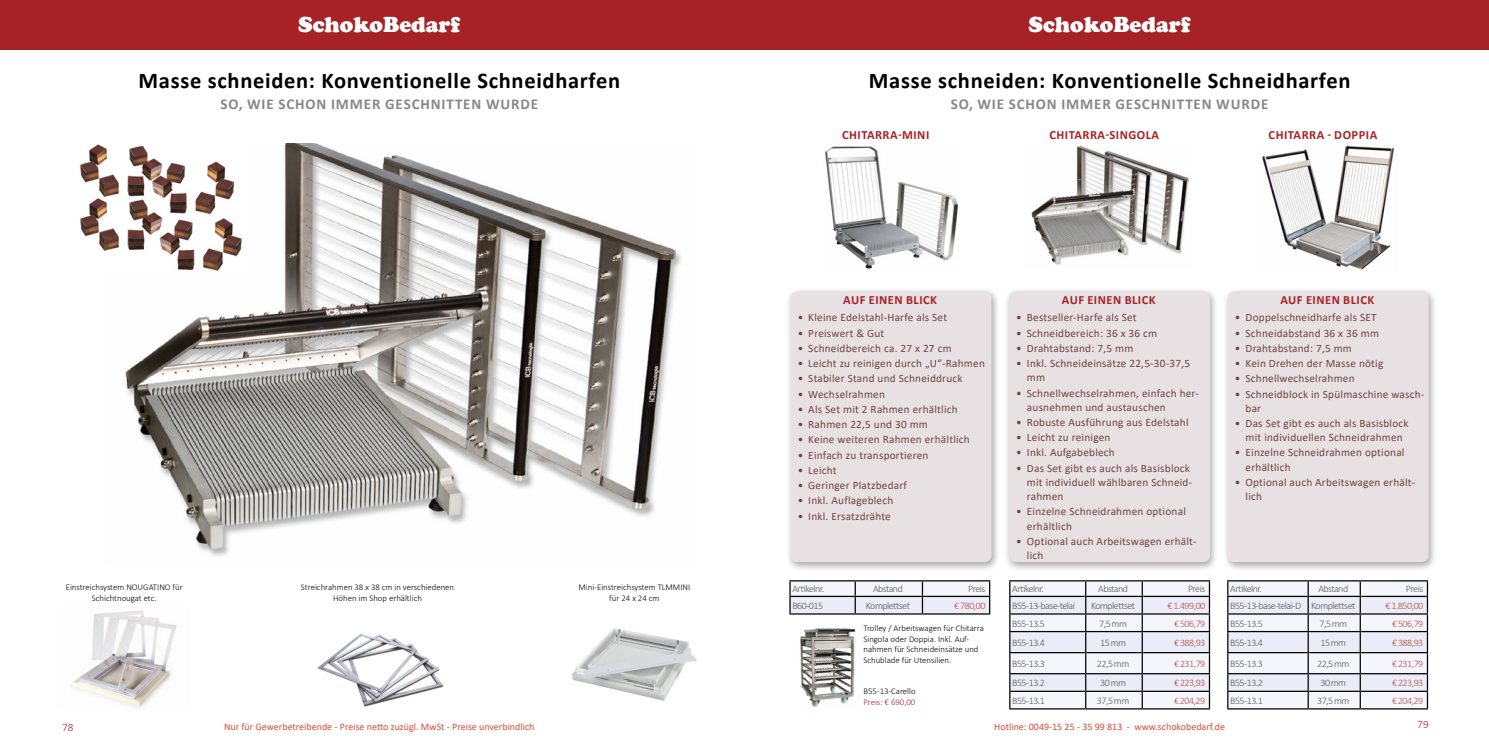
<style>
.page{position:relative;width:1489px;height:745px;background:#fff}
.page>*{position:absolute;margin:0;border:0;box-sizing:border-box;transform-origin:0 0}
.t1{font:700 22.5px "Calibri";letter-spacing:.03em;color:#000}
.t2{font:900 22.5px "Cooper";color:#fff}
.t3{font:700 15px "Calibri";letter-spacing:.06em;color:#878787}
.t4{font:700 12.5px "Calibri";letter-spacing:.04em;color:#a62227}
.t5{font:11.25px/14.1px "Calibri";letter-spacing:.02em;color:#6f453e}
.t6{font:300 11.25px "Calibri";color:#a62227}
.t7{font:300 10px "Calibri";letter-spacing:-.05em;color:#575756}
.t8{font:10px "Calibri";color:#d74f38}
.t9{font:300 10px "Calibri";letter-spacing:-.05em;color:#b74d45}
.t10{font:300 8.75px/10.5px "Calibri";color:#000;text-align:center}
.t11{font:300 8.75px "Calibri";color:#a62227}
</style>
<div class="page">
<div style="left:0;top:0;width:744px;height:50px;background:#a62227"></div>
<div style="left:744px;top:0;width:744px;height:50px;background:#a62227"></div>
<img style="left:125px;top:144px;width:556px;height:412px">
<div style="left:785px;top:287px;width:215px;height:285px;background:#000;opacity:.35"></div>
<div style="left:790px;top:291px;width:201px;height:270px;background:#e8e1e4;border-radius:7px"></div>
<div style="left:1003px;top:287px;width:215px;height:285px;background:#000;opacity:.35"></div>
<div style="left:1009px;top:291px;width:200px;height:270px;background:#e8e1e4;border-radius:7px"></div>
<div style="left:1222px;top:287px;width:215px;height:285px;background:#000;opacity:.35"></div>
<div style="left:1227px;top:291px;width:201px;height:270px;background:#e8e1e4;border-radius:7px"></div>
<img style="left:825px;top:146px;width:134px;height:123px">
<img style="left:1262px;top:145px;width:133px;height:125px">
<img style="left:1031px;top:145px;width:159px;height:120px">
<svg style="left:789px;top:580px;width:201px;height:33px"></svg>
<hr style="left:789px;top:613px;width:66px;height:1px;background:#000">
<hr style="left:855px;top:613px;width:67px;height:1px;background:#000">
<hr style="left:922px;top:613px;width:68px;height:1px;background:#000">
<svg style="left:1009px;top:580px;width:200px;height:127px"></svg>
<hr style="left:1009px;top:707px;width:76px;height:2px;background:#000">
<hr style="left:1085px;top:707px;width:57px;height:2px;background:#000">
<hr style="left:1142px;top:707px;width:67px;height:2px;background:#000">
<svg style="left:1227px;top:580px;width:200px;height:127px"></svg>
<hr style="left:1227px;top:707px;width:80px;height:2px;background:#000">
<hr style="left:1307px;top:707px;width:53px;height:2px;background:#000">
<hr style="left:1360px;top:707px;width:67px;height:2px;background:#000">
<img style="left:71px;top:610px;width:106px;height:98px">
<img style="left:572px;top:628px;width:125px;height:72px">
<img style="left:79px;top:144px;width:169px;height:128px">
<img style="left:317px;top:633px;width:126px;height:73px">
<img style="left:800px;top:628px;width:56px;height:79px">
<h1 class="t2" style="left:298px;top:12px;width:164px">SchokoBedarf</h1>
<h1 class="t2" style="left:1028px;top:12px;width:164px">SchokoBedarf</h1>
<h1 class="t1" style="left:139px;top:64px;width:483px">Masse schneiden: Konventionelle Schneidharfen</h1>
<h2 class="t3" style="left:220px;top:94px;width:319px">SO, WIE SCHON IMMER GESCHNITTEN WURDE</h2>
<h1 class="t1" style="left:868px;top:64px;width:483px">Masse schneiden: Konventionelle Schneidharfen</h1>
<h2 class="t3" style="left:950px;top:94px;width:319px">SO, WIE SCHON IMMER GESCHNITTEN WURDE</h2>
<p class="t4" style="left:842px;top:126px;width:89px">CHITARRA-MINI</p>
<p class="t4" style="left:1049px;top:126px;width:111px">CHITARRA-SINGOLA</p>
<p class="t4" style="left:1268px;top:126px;width:110px">CHITARRA - DOPPIA</p>
<p class="t4" style="left:843px;top:291px;width:95px">AUF EINEN BLICK</p>
<p class="t5" style="left:797px;top:310px;width:151px">• Kleine Edelstahl-Harfe als Set</p>
<p class="t5" style="left:797px;top:325px;width:88px">• Preiswert &amp; Gut</p>
<p class="t5" style="left:797px;top:340px;width:155px">• Schneidbereich ca. 27 x 27 cm</p>
<p class="t5" style="left:797px;top:356px;width:189px">• Leicht zu reinigen durch „U“-Rahmen</p>
<p class="t5" style="left:797px;top:371px;width:166px">• Stabiler Stand und Schneiddruck</p>
<p class="t5" style="left:797px;top:386px;width:89px">• Wechselrahmen</p>
<p class="t5" style="left:797px;top:401px;width:161px">• Als Set mit 2 Rahmen erhältlich</p>
<p class="t5" style="left:797px;top:416px;width:132px">• Rahmen 22,5 und 30 mm</p>
<p class="t5" style="left:797px;top:432px;width:174px">• Keine weiteren Rahmen erhältlich</p>
<p class="t5" style="left:797px;top:447px;width:132px">• Einfach zu transportieren</p>
<p class="t5" style="left:797px;top:462px;width:40px">• Leicht</p>
<p class="t5" style="left:797px;top:477px;width:111px">• Geringer Platzbedarf</p>
<p class="t5" style="left:797px;top:493px;width:97px">• Inkl. Auflageblech</p>
<p class="t5" style="left:797px;top:508px;width:95px">• Inkl. Ersatzdrähte</p>
<p class="t4" style="left:1061px;top:291px;width:95px">AUF EINEN BLICK</p>
<p class="t5" style="left:1016px;top:310px;width:122px">• Bestseller-Harfe als Set</p>
<p class="t5" style="left:1016px;top:325px;width:142px">• Schneidbereich: 36 x 36 cm</p>
<p class="t5" style="left:1016px;top:340px;width:118px">• Drahtabstand: 7,5 mm</p>
<p class="t5" style="left:1026px;top:356px;width:165px;text-indent:-11px">• Inkl. Schneideinsätze 22,5-30-37,5 mm</p>
<p class="t5" style="left:1026px;top:385px;width:173px;text-indent:-11px">• Schnellwechselrahmen, einfach her&shy;ausnehmen und austauschen</p>
<p class="t5" style="left:1016px;top:414px;width:174px">• Robuste Ausführung aus Edelstahl</p>
<p class="t5" style="left:1016px;top:430px;width:96px">• Leicht zu reinigen</p>
<p class="t5" style="left:1016px;top:445px;width:100px">• Inkl. Aufgabeblech</p>
<p class="t5" style="left:1026px;top:460px;width:167px;text-indent:-11px">• Das Set gibt es auch als Basisblock mit individuell wählbaren Schneid&shy;rahmen</p>
<p class="t5" style="left:1026px;top:504px;width:160px;text-indent:-11px">• Einzelne Schneidrahmen optional erhältlich</p>
<p class="t5" style="left:1026px;top:533px;width:171px;text-indent:-11px">• Optional auch Arbeitswagen erhält&shy;lich</p>
<p class="t4" style="left:1280px;top:291px;width:95px">AUF EINEN BLICK</p>
<p class="t5" style="left:1234px;top:310px;width:143px">• Doppelschneidharfe als SET</p>
<p class="t5" style="left:1234px;top:325px;width:146px">• Schneidabstand 36 x 36 mm</p>
<p class="t5" style="left:1234px;top:340px;width:118px">• Drahtabstand: 7,5 mm</p>
<p class="t5" style="left:1234px;top:356px;width:150px">• Kein Drehen der Masse nötig</p>
<p class="t5" style="left:1234px;top:371px;width:121px">• Schnellwechselrahmen</p>
<p class="t5" style="left:1245px;top:386px;width:180px;text-indent:-11px">• Schneidblock in Spülmaschine wasch&shy;bar</p>
<p class="t5" style="left:1234px;top:415px;width:175px;text-align:center">• Das Set gibt es auch als Basisblock mit individuellen Schneidrahmen</p>
<p class="t5" style="left:1245px;top:445px;width:160px;text-indent:-11px">• Einzelne Schneidrahmen optional erhältlich</p>
<p class="t5" style="left:1245px;top:474px;width:171px;text-indent:-11px">• Optional auch Arbeitswagen erhält&shy;lich</p>
<p class="t10" style="left:66px;top:581px;width:119px">Einstreichsystem NOUGATINO für<br>Schichtnougat etc.</p>
<p class="t10" style="left:301px;top:581px;width:155px">Streichrahmen 38 x 38 cm in verschiedenen<br>Höhen im Shop erhältlich</p>
<p class="t10" style="left:578px;top:581px;width:113px">Mini-Einstreichsystem TLMMINI für 24 x 24 cm</p>
<p class="t7" style="left:792px;top:582px;width:33px">Artikelnr.</p>
<p class="t7" style="left:873px;top:582px;width:31px">Abstand</p>
<p class="t7" style="left:968px;top:582px;width:19px">Preis</p>
<p class="t7" style="left:792px;top:599px;width:32px">B60-015</p>
<p class="t7" style="left:865px;top:599px;width:46px">Komplettset</p>
<p class="t9" style="left:954px;top:599px;width:33px">€ 780,00</p>
<p class="t10" style="left:863px;top:622px;width:122px;text-align:left">Trolley / Arbeitswagen für Chitarra<br>Singola oder Doppia. Inkl. Auf&shy;nahmen für Schneideinsätze und<br>Schublade für Utensilien.</p>
<p class="t10" style="left:863px;top:685px;width:54px">B55-13-Carello</p>
<p class="t11" style="left:863px;top:696px;width:53px">Preis: € 690,00</p>
<p class="t7" style="left:1012px;top:582px;width:33px">Artikelnr.</p>
<p class="t7" style="left:1098px;top:582px;width:31px">Abstand</p>
<p class="t7" style="left:1187px;top:582px;width:19px">Preis</p>
<p class="t7" style="left:1012px;top:599px;width:64px">B55-13-base-telai</p>
<p class="t7" style="left:1090px;top:599px;width:46px">Komplettset</p>
<p class="t9" style="left:1167px;top:599px;width:39px">€ 1.499,00</p>
<p class="t7" style="left:1012px;top:616px;width:34px">B55-13.5</p>
<p class="t7" style="left:1099px;top:616px;width:29px">7,5 mm</p>
<p class="t9" style="left:1173px;top:616px;width:33px">€ 506,79</p>
<p class="t7" style="left:1012px;top:636px;width:34px">B55-13.4</p>
<p class="t7" style="left:1100px;top:636px;width:27px">15 mm</p>
<p class="t9" style="left:1173px;top:636px;width:33px">€ 388,93</p>
<p class="t7" style="left:1012px;top:657px;width:34px">B55-13.3</p>
<p class="t7" style="left:1096px;top:657px;width:34px">22,5 mm</p>
<p class="t9" style="left:1173px;top:657px;width:33px">€ 231,79</p>
<p class="t7" style="left:1012px;top:676px;width:34px">B55-13.2</p>
<p class="t7" style="left:1100px;top:676px;width:27px">30 mm</p>
<p class="t9" style="left:1173px;top:676px;width:33px">€ 223,93</p>
<p class="t7" style="left:1012px;top:693px;width:34px">B55-13.1</p>
<p class="t7" style="left:1096px;top:693px;width:34px">37,5 mm</p>
<p class="t9" style="left:1173px;top:693px;width:33px">€ 204,29</p>
<p class="t7" style="left:1230px;top:582px;width:33px">Artikelnr.</p>
<p class="t7" style="left:1318px;top:582px;width:31px">Abstand</p>
<p class="t7" style="left:1405px;top:582px;width:19px">Preis</p>
<p class="t7" style="left:1230px;top:599px;width:127px">B55-13-base-telai-D Komplettset</p>
<p class="t9" style="left:1385px;top:599px;width:39px">€ 1.850,00</p>
<p class="t7" style="left:1230px;top:616px;width:34px">B55-13.5</p>
<p class="t7" style="left:1319px;top:616px;width:29px">7,5 mm</p>
<p class="t9" style="left:1391px;top:616px;width:33px">€ 506,79</p>
<p class="t7" style="left:1230px;top:636px;width:34px">B55-13.4</p>
<p class="t7" style="left:1320px;top:636px;width:27px">15 mm</p>
<p class="t9" style="left:1391px;top:636px;width:33px">€ 388,93</p>
<p class="t7" style="left:1230px;top:657px;width:34px">B55-13.3</p>
<p class="t7" style="left:1316px;top:657px;width:34px">22,5 mm</p>
<p class="t9" style="left:1391px;top:657px;width:33px">€ 231,79</p>
<p class="t7" style="left:1230px;top:676px;width:34px">B55-13.2</p>
<p class="t7" style="left:1320px;top:676px;width:27px">30 mm</p>
<p class="t9" style="left:1391px;top:676px;width:33px">€ 223,93</p>
<p class="t7" style="left:1230px;top:693px;width:34px">B55-13.1</p>
<p class="t7" style="left:1316px;top:693px;width:34px">37,5 mm</p>
<p class="t9" style="left:1391px;top:693px;width:33px">€ 204,29</p>
<p class="t6" style="left:62px;top:719px;width:13px">78</p>
<p class="t8" style="left:224px;top:719px;width:312px">Nur für Gewerbetreibende - Preise netto zuzügl. MwSt - Preise unverbindlich</p>
<p class="t8" style="left:994px;top:719px;width:232px">Hotline: 0049-15 25 - 35 99 813 - www.schokobedarf.de</p>
<p class="t6" style="left:1417px;top:717px;width:13px">79</p>
</div>
